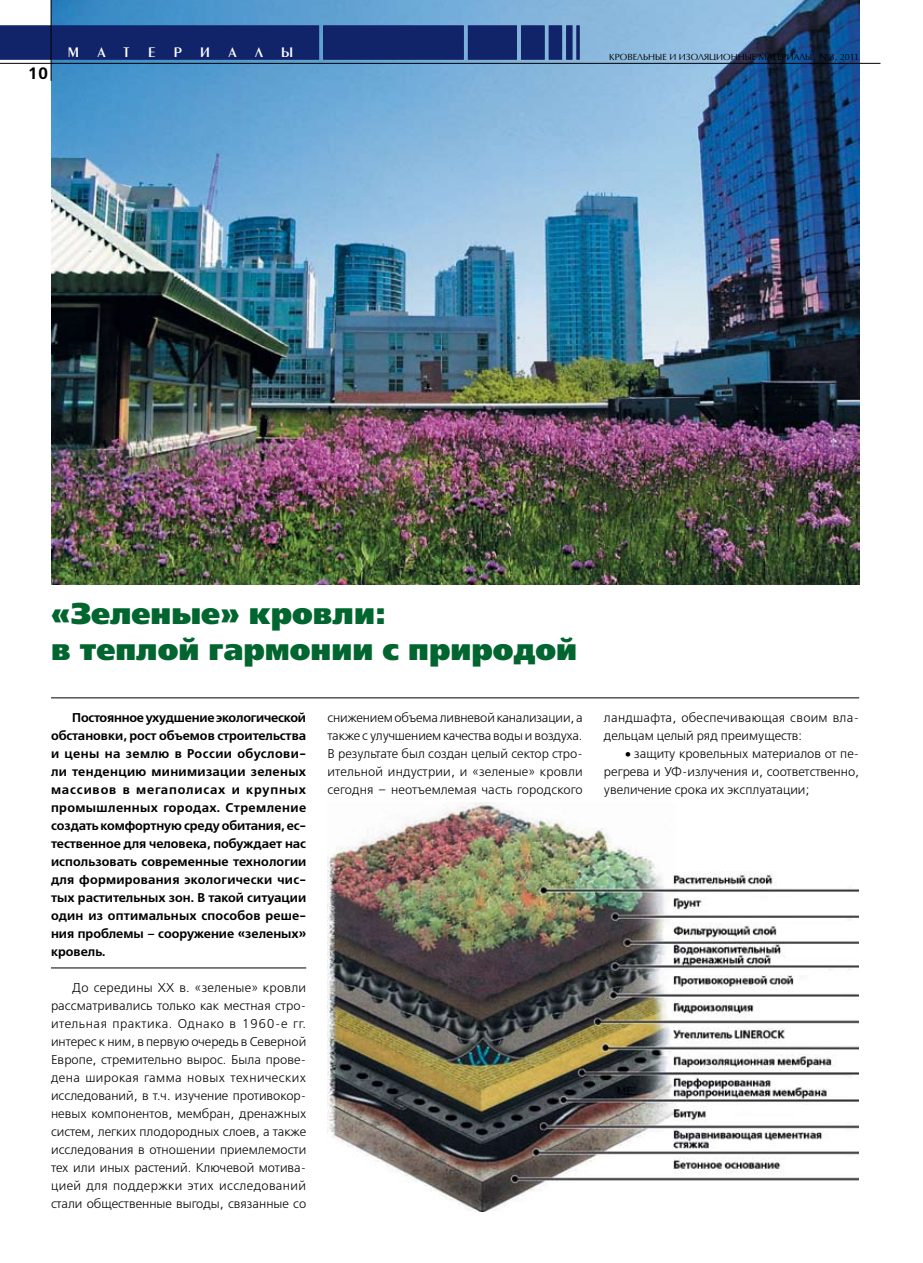
<style>
.page{position:relative;width:923px;height:1263px;background:#fff}
.page>*{position:absolute;margin:0;border:0;box-sizing:border-box;transform-origin:0 0}
.t1{font:30px/36px "Free Set Black C";color:#00652e}
.t2{font:700 16.5px "Free Set C";color:#000}
.t3{font:14.55px "Penta Demi";color:#fff}
.t4{font:12.75px/18px "Free Set C";color:#000;text-align:justify}
.t5{font:700 12.75px/18px "Free Set C";color:#000;text-align:justify}
.t6{font:12.75px/18px "Free Set C";letter-spacing:.02em;color:#000}
.t7{font:9px "AG Opus";color:#000}
</style>
<div class="page">
<hr style="left:51px;top:968px;width:255px;height:1px;background:#000">
<hr style="left:51px;top:698px;width:808px;height:1px;background:#000">
<img style="left:327px;top:803px;width:531px;height:409px">
<img style="left:51px;top:0;width:808px;height:585px">
<div style="left:0;top:25px;width:319px;height:35px;background:#112369"></div>
<div style="left:323px;top:25px;width:141px;height:35px;border:2px solid #112369"></div>
<div style="left:324px;top:26px;width:139px;height:33px;background:#112369"></div>
<div style="left:323px;top:26px;width:141px;height:34px;border:1px solid #112369"></div>
<div style="left:468px;top:25px;width:49px;height:35px;border:2px solid #112369"></div>
<div style="left:468px;top:26px;width:48px;height:33px;background:#112369"></div>
<div style="left:468px;top:26px;width:49px;height:34px;border:1px solid #112369"></div>
<div style="left:521px;top:25px;width:23px;height:35px;border:2px solid #112369"></div>
<div style="left:522px;top:26px;width:22px;height:33px;background:#112369"></div>
<div style="left:521px;top:26px;width:23px;height:34px;border:1px solid #112369"></div>
<div style="left:549px;top:25px;width:13px;height:35px;border:2px solid #112369"></div>
<div style="left:549px;top:26px;width:12px;height:33px;background:#112369"></div>
<div style="left:549px;top:26px;width:13px;height:34px;border:1px solid #112369"></div>
<div style="left:566px;top:25px;width:6px;height:35px;border:2px solid #112369"></div>
<hr style="left:567px;top:26px;width:4px;height:33px;background:#112369">
<div style="left:566px;top:26px;width:6px;height:34px;border:1px solid #112369"></div>
<div style="left:576px;top:25px;width:3px;height:35px;border:2px solid #112369"></div>
<div style="left:576px;top:26px;width:3px;height:34px;border:1px solid #112369"></div>
<hr style="left:51px;top:0;width:1px;height:81px;background:#000">
<hr style="left:0;top:63px;width:880px;height:1px;background:#000">
<p class="t2" style="left:28px;top:63px;width:22px">10</p>
<p class="t3" style="left:68px;top:45px;width:13px">М</p>
<p class="t3" style="left:98px;top:45px;width:34px">А Т</p>
<p class="t3" style="left:148px;top:45px;width:9px">Е</p>
<p class="t3" style="left:174px;top:45px;width:9px">Р</p>
<p class="t3" style="left:200px;top:45px;width:11px">И</p>
<p class="t3" style="left:228px;top:45px;width:10px">А</p>
<p class="t3" style="left:255px;top:45px;width:9px">Л</p>
<p class="t3" style="left:281px;top:45px;width:14px">Ы</p>
<p class="t7" style="left:609px;top:51px;width:251px">КРОВЕЛЬНЫЕ И ИЗОЛЯЦИОННЫЕ МАТЕРИАЛЫ №3, 2011</p>
<h1 class="t1" style="left:51px;top:596px;width:528px">«Зеленые» кровли:<br>в теплой гармонии с природой</h1>
<p class="t5" style="left:51px;top:709px;width:257px;text-indent:21px">Постоянное ухудшение экологической обстановки, рост объемов строительства и цены на землю в России обуслови&shy;ли тенденцию минимизации зеленых массивов в мегаполисах и крупных промышленных городах. Стремление создать комфортную среду обитания, ес&shy;тественное для человека, побуждает нас использовать современные технологии для формирования экологически чис&shy;тых растительных зон. В такой ситуации один из оптимальных способов реше&shy;ния проблемы – сооружение «зеленых» кровель.</p>
<p class="t4" style="left:51px;top:979px;width:257px;text-indent:21px">До середины XX в. «зеленые» кровли рассматривались только как местная стро&shy;ительная практика. Однако в 1960-е гг. интерес к ним, в первую очередь в Северной Европе, стремительно вырос. Была прове&shy;дена широкая гамма новых технических исследований, в т.ч. изучение противокор&shy;невых компонентов, мембран, дренажных систем, легких плодородных слоев, а также исследования в отношении приемлемости тех или иных растений. Ключевой мотива&shy;цией для поддержки этих исследований стали общественные выгоды, связанные со</p>
<p class="t4" style="left:327px;top:709px;width:257px">снижением объема ливневой канализации, а также с улучшением качества воды и воздуха.<br>В результате был создан целый сектор стро&shy;ительной индустрии, и «зеленые» кровли сегодня – неотъемлемая часть городского</p>
<p class="t6" style="left:604px;top:709px;width:257px">ландшафта, обеспечивающая своим вла&shy;дельцам целый ряд преимуществ:</p>
<p class="t4" style="left:604px;top:745px;width:257px;text-indent:21px">• защиту кровельных материалов от пе&shy;регрева и УФ-излучения и, соответственно, увеличение срока их эксплуатации;</p>
</div>
